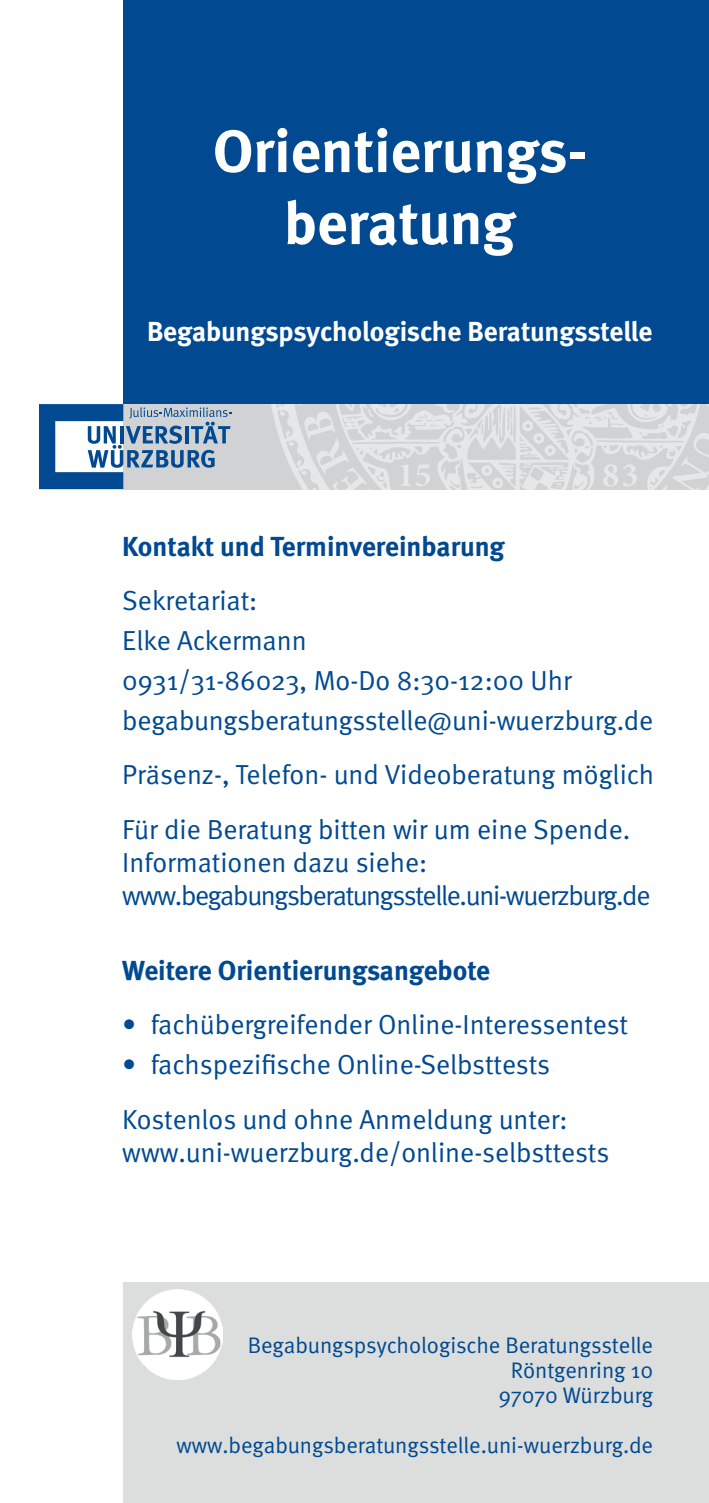
<style>
.page{position:relative;width:709px;height:1503px;background:#fff}
.page>*{position:absolute;margin:0;border:0;box-sizing:border-box;transform-origin:0 0}
.t1{font:700 60px/72px "Meta";color:#fff;text-align:center}
.t2{font:27.5px/40px "Meta Normal";letter-spacing:-.005em;color:#014990}
.t3{font:27.5px/33px "Meta Normal";letter-spacing:-.045em;color:#014990}
.t4{font:700 27.5px "Meta";color:#014990}
.t5{font:700 27.5px "Meta";letter-spacing:-.005em;color:#fff}
.t6{font:22.5px/25px "Meta Normal";letter-spacing:-.005em;color:#014990;text-align:right}
</style>
<div class="page">
<div style="left:123px;top:0;width:586px;height:404px;background:#014990"></div>
<div style="left:123px;top:1282px;width:586px;height:220px;background:#dcdedd"></div>
<div style="left:123px;top:404px;width:586px;height:85px;background:#d1d2d4"></div>
<svg style="left:271px;top:404px;width:438px;height:85px"></svg>
<svg style="left:40px;top:404px;width:192px;height:85px"></svg>
<img style="left:132px;top:1289px;width:90px;height:90px">
<h1 class="t1" style="left:213px;top:114px;width:375px">Orientierungs&shy;beratung</h1>
<p class="t5" style="left:147px;top:315px;width:507px">Begabungspsychologische Beratungsstelle</p>
<p class="t4" style="left:122px;top:529px;width:384px">Kontakt und Terminvereinbarung</p>
<p class="t2" style="left:122px;top:580px;width:532px">Sekretariat:<br>Elke Ackermann<br>0931/31-86023, Mo-Do 8:30-12:00 Uhr begabungsberatungsstelle@uni-wuerzburg.de</p>
<p class="t2" style="left:122px;top:747px;width:533px;line-height:54.2px">Präsenz-, Telefon- und Videoberatung möglich<br>Für die Beratung bitten wir um eine Spende.</p>
<p class="t3" style="left:122px;top:845px;width:529px">Informationen dazu siehe: www.begabungsberatungsstelle.uni-wuerzburg.de</p>
<p class="t4" style="left:122px;top:954px;width:369px">Weitere Orientierungsangebote</p>
<p class="t2" style="left:122px;top:1004px;width:507px">• fachübergreifender Online-Interessentest</p>
<p class="t2" style="left:122px;top:1037px;width:447px;line-height:54.2px">• fachspezifische Online-Selbsttests<br>Kostenlos und ohne Anmeldung unter:</p>
<p class="t2" style="left:122px;top:1131px;width:488px">www.uni-wuerzburg.de/online-selbsttests</p>
<p class="t6" style="left:248px;top:1331px;width:406px">Begabungspsychologische Beratungsstelle<br>Röntgenring 10<br>97070 Würzburg</p>
<p class="t6" style="left:176px;top:1431px;width:478px">www.begabungsberatungsstelle.uni-wuerzburg.de</p>
</div>
